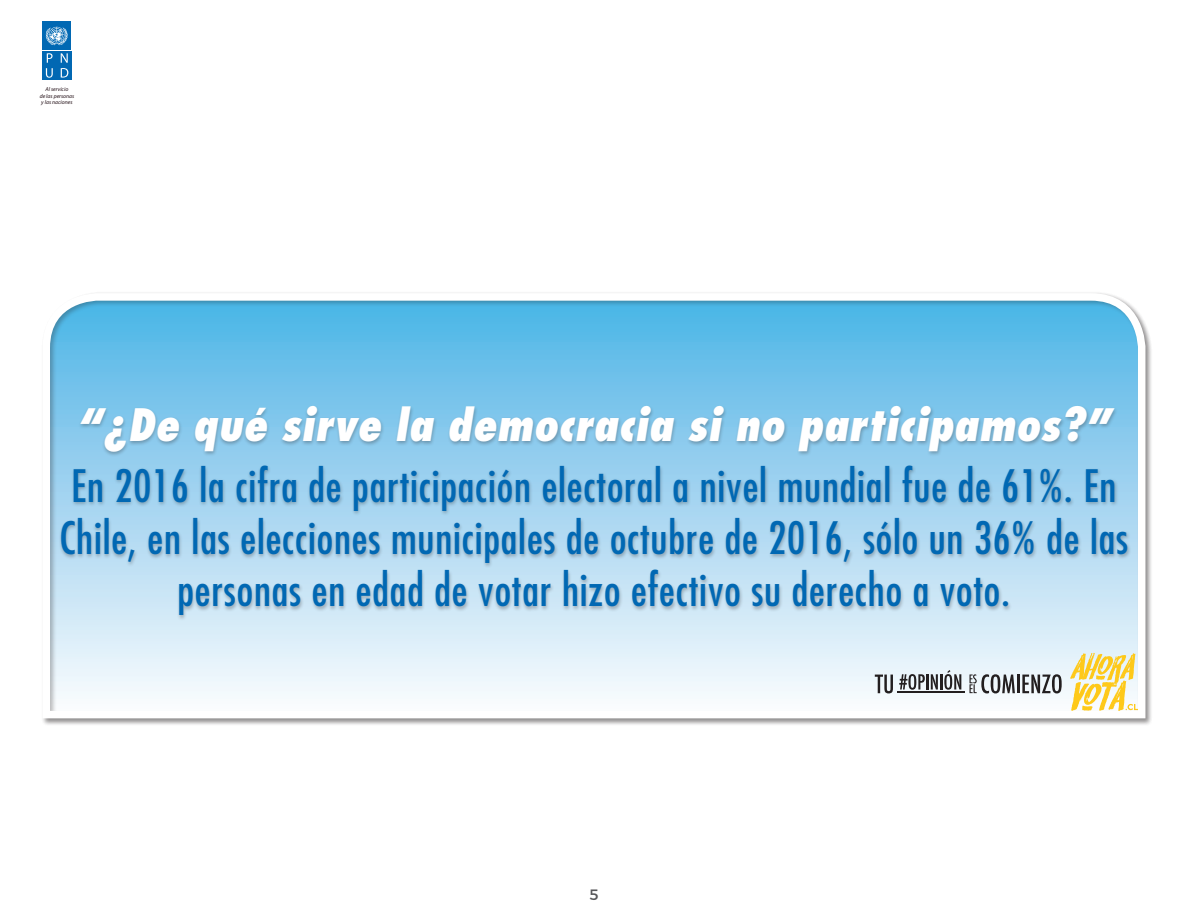
<style>
.page{position:relative;width:1188px;height:918px;background:#fff}
.page>*{position:absolute;margin:0;border:0;box-sizing:border-box;transform-origin:0 0}
.t1{font:condensed 43.5px/52.2px "Futura Std";letter-spacing:.02em;color:#0168b3;text-align:center}
.t2{font:italic 800 condensed 43.5px "Futura Std";letter-spacing:.01em;color:#fff}
.t3{font:15px "Montserrat";color:#57585a}
.t4{font:italic 5.7px/6.8px "Myriad Pro";color:#231017;text-align:center}
</style>
<div class="page">
<div style="left:42px;top:51px;width:14px;height:14px;background:#0168b3"></div>
<div style="left:57px;top:51px;width:14px;height:14px;background:#0168b3"></div>
<div style="left:42px;top:66px;width:14px;height:14px;background:#0168b3"></div>
<svg style="left:46px;top:53px;width:7px;height:25px"></svg>
<svg style="left:57px;top:66px;width:14px;height:14px"></svg>
<svg style="left:61px;top:53px;width:7px;height:25px"></svg>
<div style="left:42px;top:21px;width:29px;height:29px;background:#0168b3"></div>
<svg style="left:46px;top:27px;width:22px;height:18px"></svg>
<svg style="left:43px;top:293px;width:1106px;height:429px;background:#a4d2ea"></svg>
<svg style="left:875px;top:675px;width:18px;height:18px"></svg>
<svg style="left:899px;top:670px;width:62px;height:20px"></svg>
<svg style="left:970px;top:674px;width:45px;height:19px"></svg>
<hr style="left:1017px;top:675px;width:3px;height:18px;background:#231f20">
<svg style="left:1022px;top:674px;width:40px;height:19px"></svg>
<hr style="left:897px;top:691px;width:68px;height:2px;background:#231f20">
<svg style="left:1070px;top:653px;width:68px;height:58px"></svg>
<p class="t4" style="left:40px;top:85px;width:36px">Al servicio<br>de las personas y las naciones</p>
<p class="t2" style="left:76px;top:398px;width:1036px">“¿De qué sirve la democracia si no participamos?”</p>
<p class="t1" style="left:59px;top:459px;width:1070px">En 2016 la cifra de participación electoral a nivel mundial fue de 61%. En<br>Chile, en las elecciones municipales de octubre de 2016, sólo un 36% de las personas en edad de votar hizo efectivo su derecho a voto.</p>
<p class="t3" style="left:589px;top:882px;width:11px">5</p>
</div>
